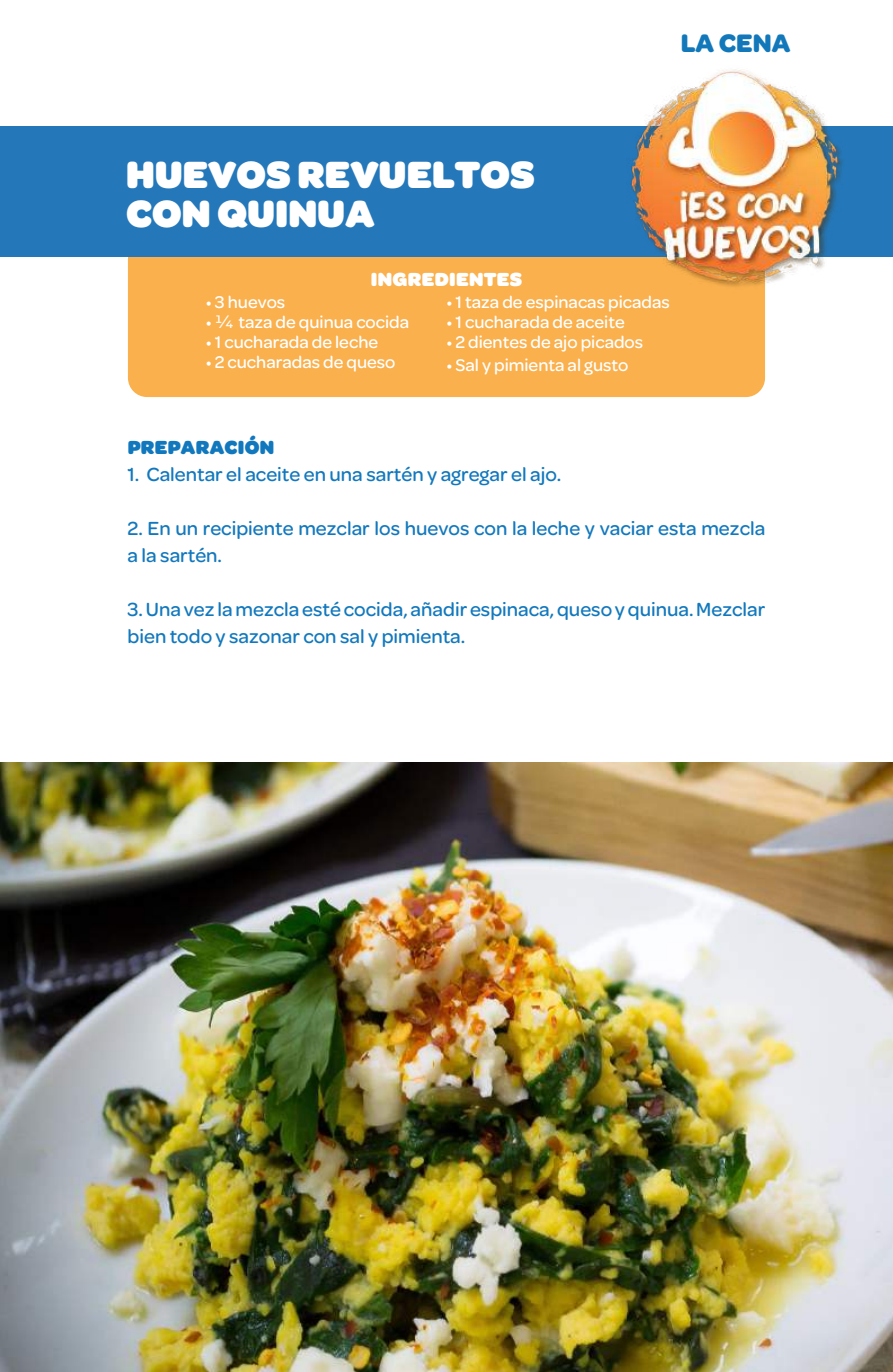
<style>
.page{position:relative;width:893px;height:1372px;background:#fff}
.page>*{position:absolute;margin:0;border:0;box-sizing:border-box;transform-origin:0 0}
.t1{font:900 40.5px/38.2px "Omnes";color:#fff}
.t2{font:700 27px "Omnes";color:#1278ba}
.t3{font:500 20.25px/27px "Omnes";color:#1278bd}
.t4{font:900 20.25px "Omnes";letter-spacing:.015em;color:#fff}
.t5{font:900 20.25px "Omnes";letter-spacing:.015em;color:#1278bd}
.t6{font:500 18px "Omnes";color:#fff}
.s1{font-family:"Montserrat"}
</style>
<div class="page">
<div style="left:128px;top:214px;width:637px;height:183px;background:#fab04d;border-radius:19px"></div>
<img style="left:0;top:762px;width:893px;height:609px">
<div style="left:0;top:126px;width:893px;height:130px;background:#2478ba"></div>
<img style="left:584px;top:69px;width:309px;height:236px">
<h2 class="t2" style="left:681px;top:28px;width:111px">LA CENA</h2>
<h1 class="t1" style="left:126px;top:156px;width:410px">HUEVOS REVUELTOS<br>CON QUINUA</h1>
<p class="t4" style="left:371px;top:268px;width:153px">INGREDIENTES</p>
<p class="t6" style="left:206px;top:291px;width:81px">• 3 huevos</p>
<p class="t6" style="left:206px;top:312px;width:205px">• <span class="s1">¼</span> taza de quinua cocida</p>
<p class="t6" style="left:206px;top:332px;width:174px">• 1 cucharada de leche</p>
<p class="t6" style="left:206px;top:352px;width:191px">• 2 cucharadas de queso</p>
<p class="t6" style="left:446px;top:291px;width:225px">• 1 taza de espinacas picadas</p>
<p class="t6" style="left:446px;top:312px;width:180px">• 1 cucharada de aceite</p>
<p class="t6" style="left:446px;top:332px;width:198px">• 2 dientes de ajo picados</p>
<p class="t6" style="left:446px;top:354px;width:183px">• Sal y pimienta al gusto</p>
<p class="t5" style="left:128px;top:435px;width:148px">PREPARACIÓN</p>
<p class="t3" style="left:128px;top:460px;width:435px">1. Calentar el aceite en una sartén y agregar el ajo.</p>
<p class="t3" style="left:128px;top:514px;width:639px">2. En un recipiente mezclar los huevos con la leche y vaciar esta mezcla a la sartén.</p>
<p class="t3" style="left:128px;top:595px;width:639px">3. Una vez la mezcla esté cocida, añadir espinaca, queso y quinua. Mezclar bien todo y sazonar con sal y pimienta.</p>
</div>
